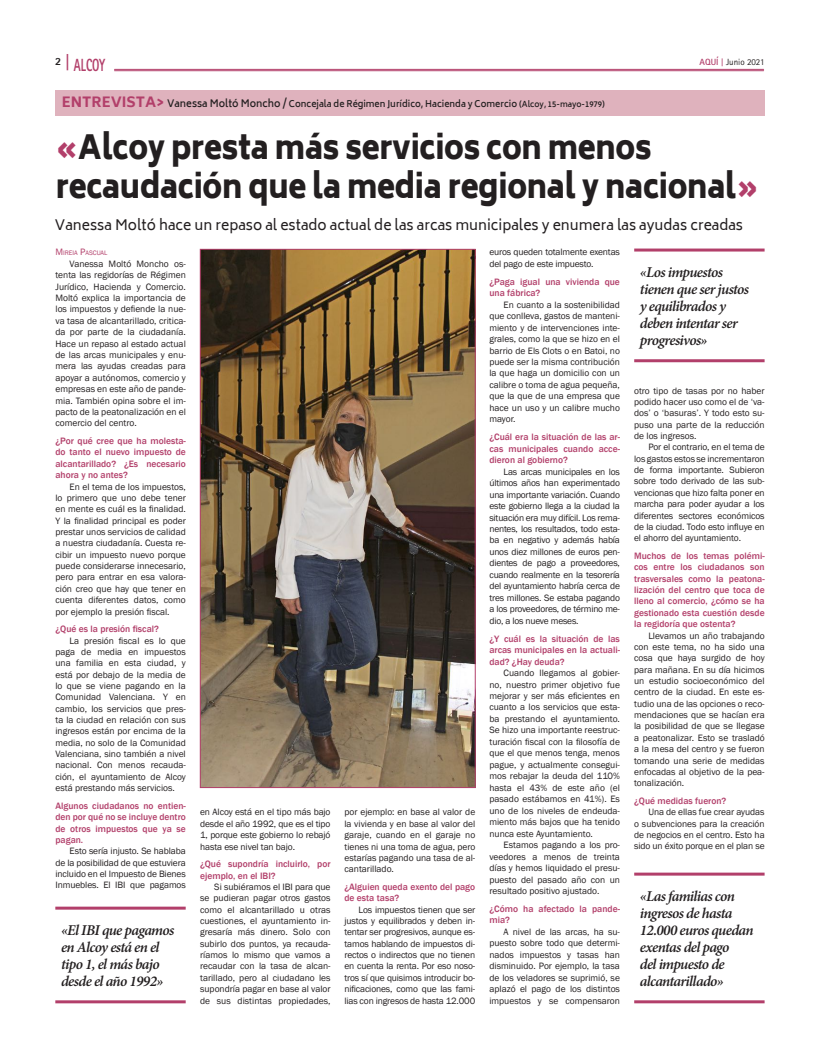
<style>
.page{position:relative;width:820px;height:1049px;background:#fff}
.page>*{position:absolute;margin:0;border:0;box-sizing:border-box;transform-origin:0 0}
.t1{font:900 33px/39.6px "Biryani";letter-spacing:-.01em;color:#231f20;scale:.89 1}
.t2{font:800 17.6px "Rotis Sans Serif Std";color:#b23f6a;scale:.64 1}
.t3{font:italic 600 15px/17px "Minion Pro";letter-spacing:-.045em;color:#231f20}
.t4{font:14px "Biryani";color:#231f20}
.t5{font:800 11px "Rotis Sans Serif Std";color:#231f20}
.t6{font:9.5px/11.4px "Franklin Gothic";color:#231f20;text-align:justify}
.t7{font:500 9.5px/11.4px "Franklin Gothic";color:#b23f6a;text-align:justify}
.t8{font:600 9px "Biryani";color:#231f20}
.t9{font:9px "Rotis Sans Serif Std";color:#231f20}
.t10{font:6.7px "Franklin Gothic";color:#b23f6a}
.s1{font-size:18.2px}
.s2{font-weight:700;color:#b23f6a}
.s3{font-family:"Rotis Serif Std";font-weight:700;color:#b23f6a}
.s4{font-weight:800;font-size:14px;color:#b23f6a}
.s5{font-size:10px}
.s6{font-size:8px}
.s7{color:#b23f6a}
.s8{font-size:9.5px}
</style>
<div class="page">
<img style="left:202px;top:251px;width:271px;height:535px">
<div style="left:200px;top:249px;width:275px;height:539px;border:1px solid #b23f6a"></div>
<hr style="left:114px;top:69px;width:649px;height:1px;background:#b23f6a">
<hr style="left:114px;top:71px;width:649px;height:1px;background:#b23f6a">
<hr style="left:55px;top:906px;width:131px;height:3px;background:#b23f6a">
<hr style="left:55px;top:1000px;width:131px;height:3px;background:#b23f6a">
<hr style="left:634px;top:249px;width:130px;height:3px;background:#b23f6a">
<hr style="left:634px;top:359px;width:130px;height:3px;background:#b23f6a">
<hr style="left:634px;top:872px;width:130px;height:3px;background:#b23f6a">
<hr style="left:634px;top:1000px;width:130px;height:3px;background:#b23f6a">
<div style="left:55px;top:90px;width:709px;height:26px;background:#dfb2bd"></div>
<h2 class="t2" style="left:66px;top:54px;width:63px"><span class="s1">|</span> ALCOY</h2>
<p class="t5" style="left:55px;top:54px;width:8px">2</p>
<p class="t9" style="left:699px;top:57px;width:66px"><span class="s2">AQUÍ</span> <span class="s3">|</span> Junio 2021</p>
<p class="t8" style="left:62px;top:99px;width:544px"><span class="s4">ENTREVISTA&gt;</span> <span class="s5">Vanessa Moltó Moncho /</span> Concejala de Régimen Jurídico, Hacienda y Comercio <span class="s6">(Alcoy, 15-mayo-1979)</span></p>
<h1 class="t1" style="left:56px;top:127px;width:790px"><span class="s7">«</span>Alcoy presta más servicios con menos recaudación que la media regional y nacional<span class="s7">»</span></h1>
<h3 class="t4" style="left:55px;top:217px;width:689px">Vanessa Moltó hace un repaso al estado actual de las arcas municipales y enumera las ayudas creadas</h3>
<p class="t10" style="left:55px;top:249px;width:53px"><span class="s8">M</span>IREIA <span class="s8">P</span>ASCUAL</p>
<p class="t6" style="left:55px;top:258px;width:132px;text-indent:14px">Vanessa Moltó Moncho os&shy;tenta las regidorías de Régimen Jurídico, Hacienda y Comercio.<br>Moltó explica la importancia de los impuestos y defiende la nue&shy;va tasa de alcantarillado, critica&shy;da por parte de la ciudadanía.<br>Hace un repaso al estado actual de las arcas municipales y enu&shy;mera las ayudas creadas para apoyar a autónomos, comercio y empresas en este año de pande&shy;mia. También opina sobre el im&shy;pacto de la peatonalización en el comercio del centro.</p>
<p class="t7" style="left:55px;top:435px;width:132px">¿Por qué cree que ha molesta&shy;do tanto el nuevo impuesto de alcantarillado? ¿Es necesario ahora y no antes?</p>
<p class="t6" style="left:55px;top:481px;width:132px;text-indent:14px">En el tema de los impuestos, lo primero que uno debe tener en mente es cuál es la finalidad.<br>Y la finalidad principal es poder prestar unos servicios de calidad a nuestra ciudadanía. Cuesta re&shy;cibir un impuesto nuevo porque puede considerarse innecesario, pero para entrar en esa valora&shy;ción creo que hay que tener en cuenta diferentes datos, como por ejemplo la presión fiscal.</p>
<p class="t7" style="left:55px;top:623px;width:105px">¿Qué es la presión fiscal?</p>
<p class="t6" style="left:55px;top:635px;width:132px;text-indent:14px">La presión fiscal es lo que paga de media en impuestos una familia en esta ciudad, y está por debajo de la media de lo que se viene pagando en la Comunidad Valenciana. Y en cambio, los servicios que pres&shy;ta la ciudad en relación con sus ingresos están por encima de la media, no solo de la Comunidad Valenciana, sino también a nivel nacional. Con menos recauda&shy;ción, el ayuntamiento de Alcoy está prestando más servicios.</p>
<p class="t7" style="left:55px;top:800px;width:132px">Algunos ciudadanos no entien&shy;den por qué no se incluye dentro de otros impuestos que ya se pagan.</p>
<p class="t6" style="left:55px;top:846px;width:132px;text-indent:14px">Esto sería injusto. Se hablaba de la posibilidad de que estuviera incluido en el Impuesto de Bienes Inmuebles. El IBI que pagamos</p>
<h3 class="t3" style="left:61px;top:922px;width:115px">«El IBI que pagamos en Alcoy está en el tipo 1, el más bajo desde el año 1992»</h3>
<p class="t6" style="left:200px;top:807px;width:132px">en Alcoy está en el tipo más bajo desde el año 1992, que es el tipo 1, porque este gobierno lo rebajó hasta ese nivel tan bajo.</p>
<p class="t7" style="left:200px;top:858px;width:132px">¿Qué supondría incluirlo, por ejemplo, en el IBI?</p>
<p class="t6" style="left:200px;top:881px;width:132px;text-indent:14px">Si subiéramos el IBI para que se pudieran pagar otros gastos como el alcantarillado u otras cuestiones, el ayuntamiento in&shy;gresaría más dinero. Solo con subirlo dos puntos, ya recauda&shy;ríamos lo mismo que vamos a recaudar con la tasa de alcan&shy;tarillado, pero al ciudadano les supondría pagar en base al valor de sus distintas propiedades,</p>
<p class="t6" style="left:344px;top:807px;width:132px">por ejemplo: en base al valor de la vivienda y en base al valor del garaje, cuando en el garaje no tienes ni una toma de agua, pero estarías pagando una tasa de al&shy;cantarillado.</p>
<p class="t7" style="left:344px;top:881px;width:132px">¿Alguien queda exento del pago de esta tasa?</p>
<p class="t6" style="left:344px;top:904px;width:132px;text-indent:14px">Los impuestos tienen que ser justos y equilibrados y deben in&shy;tentar ser progresivos, aunque es&shy;tamos hablando de impuestos di&shy;rectos o indirectos que no tienen en cuenta la renta. Por eso noso&shy;tros sí que quisimos introducir bo&shy;nificaciones, como que las fami&shy;lias con ingresos de hasta 12.000</p>
<p class="t6" style="left:489px;top:247px;width:132px">euros queden totalmente exentas del pago de este impuesto.</p>
<p class="t7" style="left:489px;top:276px;width:132px">¿Paga igual una vivienda que una fábrica?</p>
<p class="t6" style="left:489px;top:299px;width:132px;text-indent:14px">En cuanto a la sostenibilidad que conlleva, gastos de manteni&shy;miento y de intervenciones inte&shy;grales, como la que se hizo en el barrio de Els Clots o en Batoi, no puede ser la misma contribución la que haga un domicilio con un calibre o toma de agua pequeña, que la que de una empresa que hace un uso y un calibre mucho mayor.</p>
<p class="t7" style="left:489px;top:431px;width:132px">¿Cuál era la situación de las ar&shy;cas municipales cuando acce&shy;dieron al gobierno?</p>
<p class="t6" style="left:489px;top:466px;width:132px;text-indent:14px">Las arcas municipales en los últimos años han experimentado una importante variación. Cuando este gobierno llega a la ciudad la situación era muy difícil. Los rema&shy;nentes, los resultados, todo esta&shy;ba en negativo y además había unos diez millones de euros pen&shy;dientes de pago a proveedores, cuando realmente en la tesorería del ayuntamiento habría cerca de tres millones. Se estaba pagando a los proveedores, de término me&shy;dio, a los nueve meses.</p>
<p class="t7" style="left:489px;top:633px;width:132px">¿Y cuál es la situación de las arcas municipales en la actuali&shy;dad? ¿Hay deuda?</p>
<p class="t6" style="left:489px;top:667px;width:132px;text-indent:14px">Cuando llegamos al gobier&shy;no, nuestro primer objetivo fue mejorar y ser más eficientes en cuanto a los servicios que esta&shy;ba prestando el ayuntamiento.<br>Se hizo una importante reestruc&shy;turación fiscal con la filosofía de que el que menos tenga, menos pague, y actualmente consegui&shy;mos rebajar la deuda del 110% hasta el 43% de este año (el pasado estábamos en 41%). Es uno de los niveles de endeuda&shy;miento más bajos que ha tenido nunca este Ayuntamiento.</p>
<p class="t6" style="left:489px;top:839px;width:132px;text-indent:14px">Estamos pagando a los pro&shy;veedores a menos de treinta días y hemos liquidado el presu&shy;puesto del pasado año con un resultado positivo ajustado.</p>
<p class="t7" style="left:489px;top:903px;width:132px">¿Cómo ha afectado la pande&shy;mia?</p>
<p class="t6" style="left:489px;top:926px;width:132px;text-indent:14px">A nivel de las arcas, ha su&shy;puesto sobre todo que determi&shy;nados impuestos y tasas han disminuido. Por ejemplo, la tasa de los veladores se suprimió, se aplazó el pago de los distintos impuestos y se compensaron</p>
<h3 class="t3" style="left:639px;top:264px;width:111px">«Los impuestos tienen que ser justos y equilibrados y deben intentar ser progresivos»</h3>
<p class="t6" style="left:634px;top:385px;width:132px">otro tipo de tasas por no haber podido hacer uso como el de ‘va&shy;dos’ o ‘basuras’. Y todo esto su&shy;puso una parte de la reducción de los ingresos.</p>
<p class="t6" style="left:634px;top:442px;width:132px;text-indent:14px">Por el contrario, en el tema de los gastos estos se incrementaron de forma importante. Subieron sobre todo derivado de las sub&shy;vencionas que hizo falta poner en marcha para poder ayudar a los diferentes sectores económicos de la ciudad. Todo esto influye en el ahorro del ayuntamiento.</p>
<p class="t7" style="left:634px;top:550px;width:132px">Muchos de los temas polémi&shy;cos entre los ciudadanos son trasversales como la peatona&shy;lización del centro que toca de lleno al comercio, ¿cómo se ha gestionado esta cuestión desde la regidoría que ostenta?</p>
<p class="t6" style="left:634px;top:630px;width:132px;text-indent:14px">Llevamos un año trabajando con este tema, no ha sido una cosa que haya surgido de hoy para mañana. En su día hicimos un estudio socioeconómico del centro de la ciudad. En este es&shy;tudio una de las opciones o reco&shy;mendaciones que se hacían era la posibilidad de que se llegase a peatonalizar. Esto se trasladó a la mesa del centro y se fueron tomando una serie de medidas enfocadas al objetivo de la pea&shy;tonalización.</p>
<p class="t7" style="left:634px;top:795px;width:94px">¿Qué medidas fueron?</p>
<p class="t6" style="left:634px;top:806px;width:132px;text-indent:14px">Una de ellas fue crear ayudas o subvenciones para la creación de negocios en el centro. Esto ha sido un éxito porque en el plan se</p>
<h3 class="t3" style="left:639px;top:888px;width:115px">«Las familias con ingresos de hasta<br>12.000 euros quedan exentas del pago<br>del impuesto de alcantarillado»</h3>
</div>
